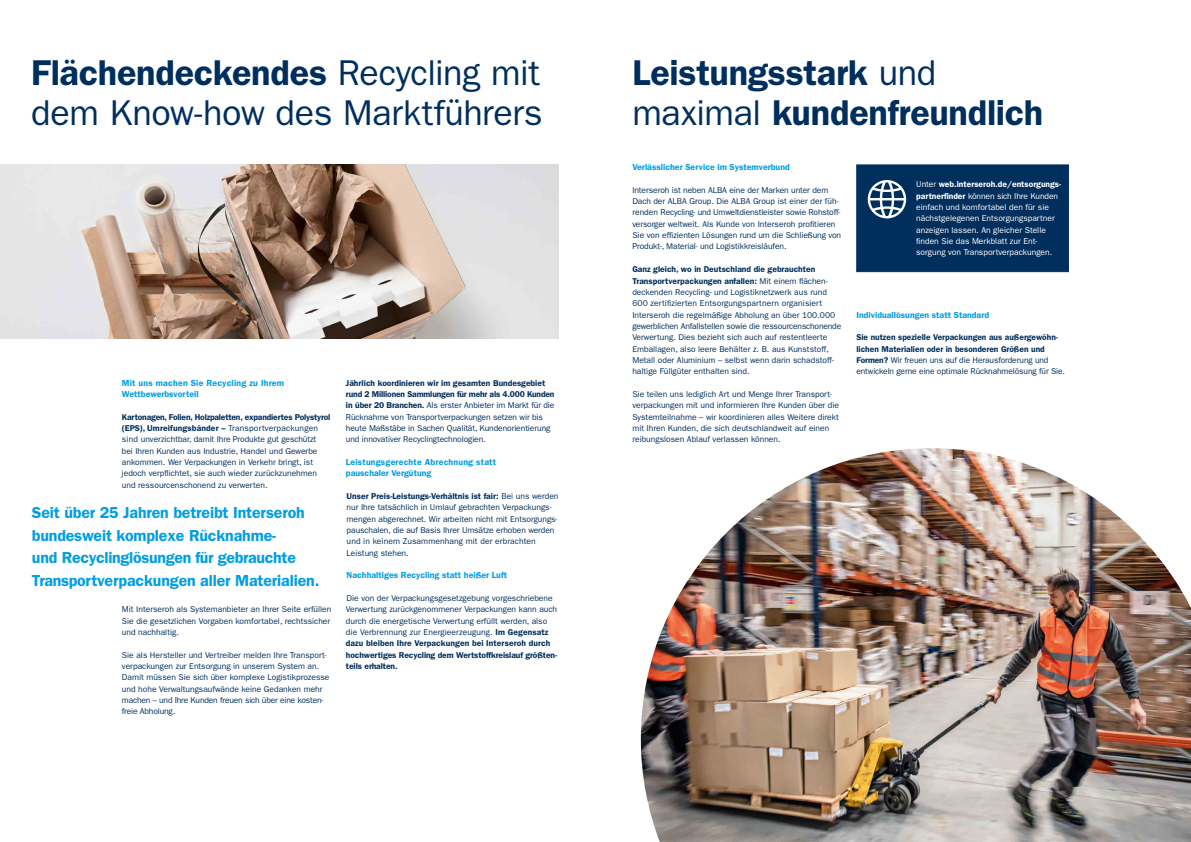
<style>
.page{position:relative;width:1191px;height:842px;background:#fff}
.page>*{position:absolute;margin:0;border:0;box-sizing:border-box;transform-origin:0 0}
.t1{font:36px/39.7px "ITC Franklin Gothic Std";letter-spacing:-.01em;color:#002f5d}
.t2{font:600 36px/39.7px "ITC Franklin Gothic Std";letter-spacing:-.005em;color:#002f5d}
.t3{font:600 16px/22.7px "ITC Franklin Gothic Std";letter-spacing:-.01em;color:#009ee3}
.t4{font:600 8.8px "ITC Franklin Gothic Std";color:#009ee3}
.t5{font:600 8.8px/11.3px "ITC Franklin Gothic Std";letter-spacing:.02em;color:#009ee3}
.t6{font:8.5px/11.3px "ITC Franklin Gothic Std";color:#002f5d}
.t7{font:8.5px/11.3px "ITC Franklin Gothic Std";color:#fff}
.t8{font:600 8.5px/11.3px "ITC Franklin Gothic Std";color:#002f5d}
.s1{font-weight:600}
.s2{font-weight:400}
</style>
<div class="page">
<img style="left:0;top:164px;width:558px;height:174px">
<img style="left:641px;top:448px;width:550px;height:394px">
<div style="left:856px;top:164px;width:213px;height:108px;background:#002f5d;border:1px solid #002f5d"></div>
<svg style="left:867px;top:180px;width:39px;height:38px"></svg>
<h1 class="t1" style="left:31px;top:53px;width:513px"><span class="s1">Flächendeckendes</span> Recycling mit dem Know-how des Marktführers</h1>
<p class="t5" style="left:122px;top:377px;width:164px">Mit uns machen Sie Recycling zu Ihrem<br>Wettbewerbsvorteil</p>
<p class="t6" style="left:122px;top:411px;width:210px"><span class="s1">Kartonagen, Folien, Holzpaletten, expandiertes Polystyrol (EPS), Umreifungsbänder –</span> Transportverpackungen sind unverzichtbar, damit Ihre Produkte gut geschützt<br>bei Ihren Kunden aus Industrie, Handel und Gewerbe ankommen. Wer Verpackungen in Verkehr bringt, ist jedoch verpflichtet, sie auch wieder zurückzunehmen und ressourcenschonend zu verwerten.</p>
<h2 class="t3" style="left:32px;top:501px;width:289px">Seit über 25 Jahren betreibt Interseroh bundesweit komplexe Rücknahme-<br>und Recyclinglösungen für gebrauchte Transportverpackungen aller Materialien.</h2>
<p class="t6" style="left:122px;top:604px;width:211px">Mit Interseroh als Systemanbieter an Ihrer Seite erfüllen<br>Sie die gesetzlichen Vorgaben komfortabel, rechtssicher und nachhaltig.</p>
<p class="t6" style="left:122px;top:649px;width:209px">Sie als Hersteller und Vertreiber melden Ihre Transport&shy;verpackungen zur Entsorgung in unserem System an.<br>Damit müssen Sie sich über komplexe Logistikprozesse und hohe Verwaltungsaufwände keine Gedanken mehr machen – und Ihre Kunden freuen sich über eine kosten&shy;freie Abholung.</p>
<p class="t6" style="left:346px;top:377px;width:210px"><span class="s1">Jährlich koordinieren wir im gesamten Bundesgebiet rund 2 Millionen Sammlungen für mehr als 4.000 Kunden in über 20 Branchen.</span> Als erster Anbieter im Markt für die Rücknahme von Transportverpackungen setzen wir bis heute Maßstäbe in Sachen Qualität, Kundenorientierung und innovativer Recyclingtechnologien.</p>
<p class="t5" style="left:346px;top:456px;width:152px">Leistungsgerechte Abrechnung statt pauschaler Vergütung</p>
<p class="t6" style="left:347px;top:490px;width:213px"><span class="s1">Unser Preis-Leistungs-Verhältnis ist fair:</span> Bei uns werden nur Ihre tatsächlich in Umlauf gebrachten Verpackungs&shy;mengen abgerechnet. Wir arbeiten nicht mit Entsorgungs&shy;pauschalen, die auf Basis Ihrer Umsätze erhoben werden und in keinem Zusammenhang mit der erbrachten Leistung stehen.</p>
<p class="t4" style="left:347px;top:570px;width:162px">Nachhaltiges Recycling statt heißer Luft</p>
<p class="t6" style="left:346px;top:592px;width:213px">Die von der Verpackungsgesetzgebung vorgeschriebene Verwertung zurückgenommener Verpackungen kann auch durch die energetische Verwertung erfüllt werden, also die Verbrennung zur Energieerzeugung. <span class="s1">Im Gegensatz dazu bleiben Ihre Verpackungen bei Interseroh durch hochwertiges Recycling dem Wertstoffkreislauf größten&shy;teils erhalten.</span></p>
<h1 class="t2" style="left:632px;top:53px;width:412px">Leistungsstark <span class="s2">und maximal</span> kundenfreundlich</h1>
<p class="t4" style="left:632px;top:162px;width:159px">Verlässlicher Service im Systemverbund</p>
<p class="t6" style="left:632px;top:184px;width:210px">Interseroh ist neben ALBA eine der Marken unter dem Dach der ALBA Group. Die ALBA Group ist einer der füh&shy;renden Recycling- und Umweltdienstleister sowie Rohstoff&shy;versorger weltweit. Als Kunde von Interseroh profitieren Sie von effizienten Lösungen rund um die Schließung von Produkt-, Material- und Logistikkreisläufen.</p>
<p class="t6" style="left:632px;top:264px;width:210px"><span class="s1">Ganz gleich, wo in Deutschland die gebrauchten Transportverpackungen anfallen:</span> Mit einem flächen&shy;deckenden Recycling- und Logistiknetzwerk aus rund 600 zertifizierten Entsorgungspartnern organisiert Interseroh die regelmäßige Abholung an über 100.000 gewerblichen Anfallstellen sowie die ressourcenschonende Verwertung. Dies bezieht sich auch auf restentleerte Emballagen, also leere Behälter z. B. aus Kunststoff, Metall oder Aluminium – selbst wenn darin schadstoff&shy;haltige Füllgüter enthalten sind.</p>
<p class="t6" style="left:632px;top:388px;width:208px">Sie teilen uns lediglich Art und Menge Ihrer Transport&shy;verpackungen mit und informieren Ihre Kunden über die Systemteilnahme – wir koordinieren alles Weitere direkt mit Ihren Kunden, die sich deutschlandweit auf einen reibungslosen Ablauf verlassen können.</p>
<p class="t7" style="left:916px;top:179px;width:146px">Unter <span class="s1">web.interseroh.de/entsorgungs&shy;partnerfinder</span> können sich Ihre Kunden einfach und komfortabel den für sie nächstgelegenen Entsorgungspartner anzeigen lassen. An gleicher Stelle finden Sie das Merkblatt zur Ent&shy;sorgung von Transportverpackungen.</p>
<p class="t4" style="left:856px;top:309px;width:134px">Individuallösungen statt Standard</p>
<p class="t8" style="left:856px;top:332px;width:210px">Sie nutzen spezielle Verpackungen aus außergewöhn&shy;lichen Materialien oder in besonderen Größen und Formen? <span class="s2">Wir freuen uns auf die Herausforderung und entwickeln gerne eine optimale Rücknahmelösung für Sie.</span></p>
</div>
